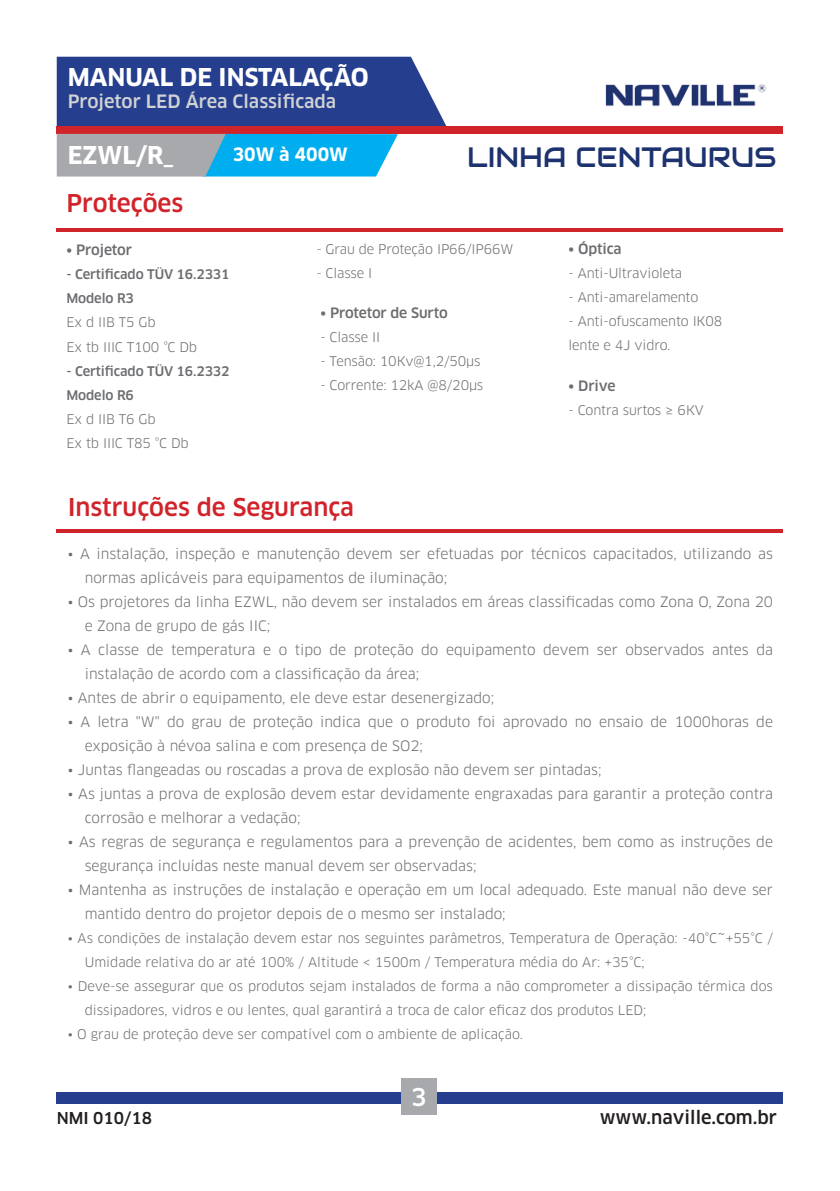
<style>
.page{position:relative;width:840px;height:1191px;background:#fff}
.page>*{position:absolute;margin:0;border:0;box-sizing:border-box;transform-origin:0 0}
.t1{font:28px "Audiowide";color:#1d326f}
.t2{font:500 24px "Clan OT";color:#d1232a}
.t3{font:700 24px "Clan OT";color:#fff}
.t4{font:500 24px "Clan OT";color:#fff}
.t5{font:500 18px "Clan OT";color:#d1d2d4}
.t6{font:500 18px "Clan OT";color:#231f20}
.t7{font:700 18px "Clan OT";color:#fff}
.t8{font:500 16px "Clan OT";color:#231f20}
.t9{font:14px/24px "Clan OT";color:#6c6d70}
.t10{font:500 14px "Clan OT";letter-spacing:-.01em;color:#6c6d70}
.t11{font:13px/24px "Clan OT";color:#6c6d70}
.t12{font:500 13px/24px "Clan OT";letter-spacing:-.01em;color:#6c6d70}
</style>
<div class="page">
<div style="left:57px;top:1091px;width:725px;height:12px;background:#253f8e"></div>
<div style="left:401px;top:1078px;width:36px;height:37px;background:#a8a9ad"></div>
<div style="left:57px;top:126px;width:725px;height:8px;background:#d1232a"></div>
<svg style="left:57px;top:57px;width:390px;height:119px;background:#4f6da3"></svg>
<img style="left:605px;top:84px;width:161px;height:23px">
<hr style="left:57px;top:228px;width:725px;height:4px;background:#d1232a">
<hr style="left:57px;top:529px;width:725px;height:4px;background:#d1232a">
<h2 class="t3" style="left:68px;top:63px;width:302px">MANUAL DE INSTALAÇÃO</h2>
<p class="t5" style="left:68px;top:91px;width:270px">Projetor LED Área Classificada</p>
<h2 class="t3" style="left:68px;top:141px;width:107px">EZWL/R_</h2>
<p class="t7" style="left:232px;top:144px;width:117px">30W à 400W</p>
<h2 class="t2" style="left:66px;top:189px;width:118px">Proteções</h2>
<h1 class="t1" style="left:467px;top:139px;width:310px">LINHA CENTAURUS</h1>
<p class="t10" style="left:66px;top:242px;width:67px">• Projetor</p>
<p class="t12" style="left:66px;top:263px;width:164px">- Certificado TÜV 16.2331<br>Modelo R3</p>
<p class="t11" style="left:66px;top:311px;width:132px">Ex d IIB T5 Gb<br>Ex tb IIIC T100 °C Db</p>
<p class="t12" style="left:66px;top:359px;width:164px">- Certificado TÜV 16.2332<br>Modelo R6</p>
<p class="t11" style="left:66px;top:407px;width:124px">Ex d IIB T6 Gb<br>Ex tb IIIC T85 °C Db</p>
<p class="t11" style="left:316px;top:237px;width:198px">- Grau de Proteção IP66/IP66W</p>
<p class="t11" style="left:316px;top:261px;width:57px">- Classe I</p>
<p class="t10" style="left:320px;top:304px;width:129px">• Protetor de Surto</p>
<p class="t11" style="left:320px;top:325px;width:61px">- Classe II</p>
<p class="t11" style="left:320px;top:349px;width:162px">- Tensão: 10Kv@1,2/50μs</p>
<p class="t11" style="left:320px;top:373px;width:164px">- Corrente: 12kA @8/20μs</p>
<h2 class="t2" style="left:68px;top:493px;width:288px">Instruções de Segurança</h2>
<p class="t10" style="left:568px;top:241px;width:55px">• Óptica</p>
<p class="t11" style="left:568px;top:261px;width:115px">- Anti-Ultravioleta</p>
<p class="t11" style="left:568px;top:285px;width:131px">- Anti-amarelamento</p>
<p class="t11" style="left:568px;top:309px;width:155px">- Anti-ofuscamento IK08 lente e 4J vidro.</p>
<p class="t10" style="left:568px;top:377px;width:49px">• Drive</p>
<p class="t11" style="left:568px;top:398px;width:137px">- Contra surtos ≥ 6KV</p>
<p class="t9" style="left:85px;top:542px;width:689px;text-indent:-17px">• A instalação, inspeção e manutenção devem ser efetuadas por técnicos capacitados, utilizando as normas aplicáveis para equipamentos de iluminação;</p>
<p class="t9" style="left:85px;top:590px;width:689px;text-indent:-17px">• Os projetores da linha EZWL, não devem ser instalados em áreas classificadas como Zona O, Zona 20 e Zona de grupo de gás IIC;</p>
<p class="t9" style="left:85px;top:638px;width:689px;text-indent:-17px">• A classe de temperatura e o tipo de proteção do equipamento devem ser observados antes da instalação de acordo com a classificação da área;</p>
<p class="t9" style="left:68px;top:686px;width:427px">• Antes de abrir o equipamento, ele deve estar desenergizado;</p>
<p class="t9" style="left:85px;top:710px;width:689px;text-indent:-17px">• A letra "W" do grau de proteção indica que o produto foi aprovado no ensaio de 1000horas de exposição à névoa salina e com presença de SO2;</p>
<p class="t9" style="left:68px;top:758px;width:535px">• Juntas flangeadas ou roscadas a prova de explosão não devem ser pintadas;</p>
<p class="t9" style="left:85px;top:782px;width:689px;text-indent:-17px">• As juntas a prova de explosão devem estar devidamente engraxadas para garantir a proteção contra corrosão e melhorar a vedação;</p>
<p class="t9" style="left:85px;top:830px;width:689px;text-indent:-17px">• As regras de segurança e regulamentos para a prevenção de acidentes, bem como as instruções de segurança incluídas neste manual devem ser observadas;</p>
<p class="t9" style="left:85px;top:878px;width:689px;text-indent:-17px">• Mantenha as instruções de instalação e operação em um local adequado. Este manual não deve ser mantido dentro do projetor depois de o mesmo ser instalado;</p>
<p class="t11" style="left:85px;top:926px;width:689px;text-indent:-17px">• As condições de instalação devem estar nos seguintes parâmetros, Temperatura de Operação: -40°C~+55°C /<br>Umidade relativa do ar até 100% / Altitude &lt; 1500m / Temperatura média do Ar: +35°C;</p>
<p class="t11" style="left:85px;top:974px;width:689px;text-indent:-17px">• Deve-se assegurar que os produtos sejam instalados de forma a não comprometer a dissipação térmica dos dissipadores, vidros e ou lentes, qual garantirá a troca de calor eficaz dos produtos LED;</p>
<p class="t11" style="left:68px;top:1022px;width:456px">• O grau de proteção deve ser compatível com o ambiente de aplicação.</p>
<p class="t8" style="left:57px;top:1108px;width:97px">NMI 010/18</p>
<h2 class="t4" style="left:411px;top:1082px;width:17px">3</h2>
<p class="t6" style="left:599px;top:1107px;width:179px">www.naville.com.br</p>
</div>
